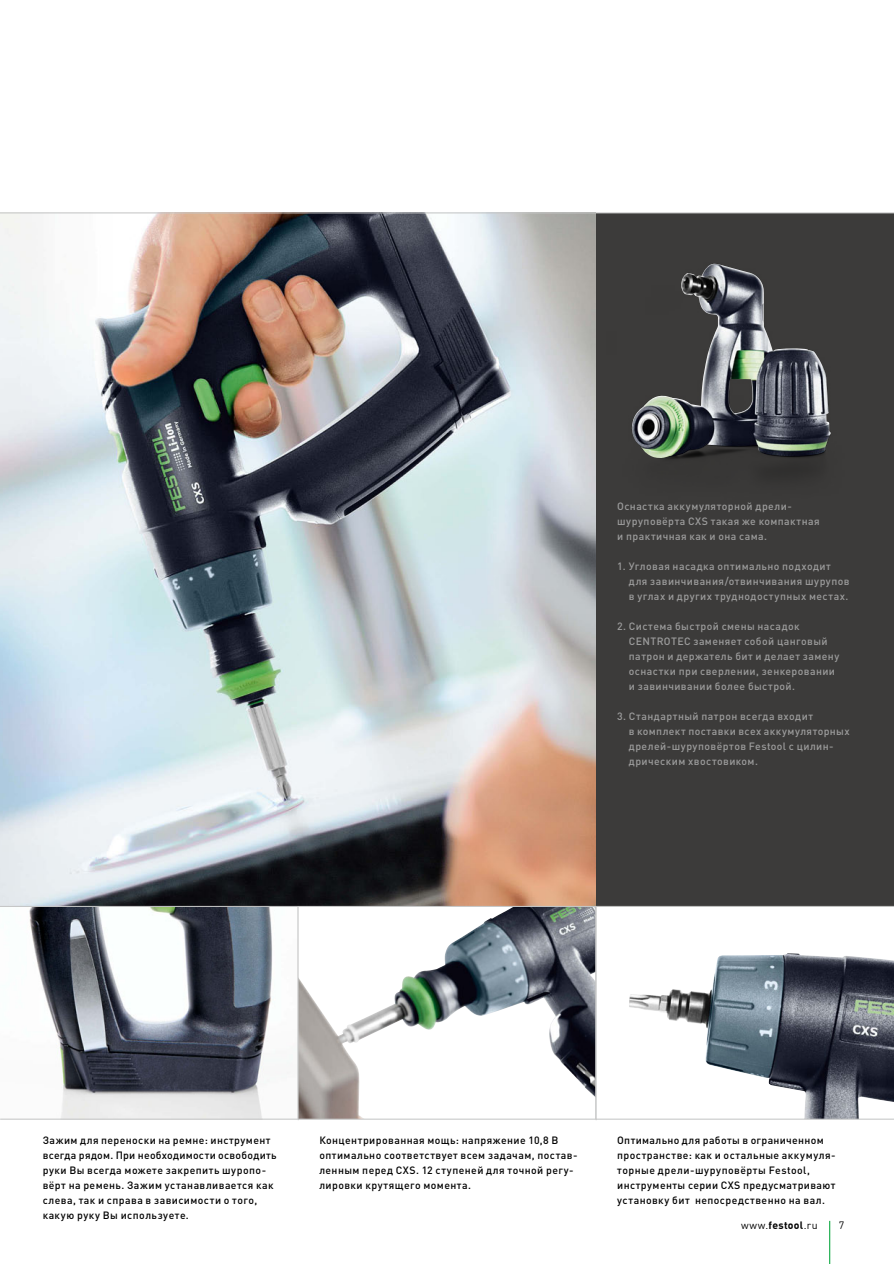
<style>
.page{position:relative;width:894px;height:1264px;background:#fff}
.page>*{position:absolute;margin:0;border:0;box-sizing:border-box;transform-origin:0 0}
.t1{font:500 10.5px/15px "DIN Pro";letter-spacing:.04em;color:#000}
.t2{font:500 10.5px/15px "DIN Pro";letter-spacing:.04em;color:#9c9c9c}
.t3{font:10.5px "DIN Pro";color:#000}
.s1{font-weight:700}
</style>
<div class="page">
<hr style="left:829px;top:1220px;width:1px;height:43px;background:#00a437">
<img style="left:629px;top:953px;width:264px;height:165px">
<img style="left:0;top:906px;width:297px;height:212px">
<img style="left:1px;top:213px;width:594px;height:692px">
<div style="left:595px;top:213px;width:298px;height:693px;background:#3c3b3a"></div>
<hr style="left:0;top:213px;width:1px;height:693px;background:#e3e3dc">
<hr style="left:298px;top:906px;width:1px;height:214px;background:#cfd0d0">
<hr style="left:595px;top:906px;width:1px;height:214px;background:#cfd0d0">
<svg style="left:298px;top:906px;width:297px;height:212px"></svg>
<img style="left:664px;top:263px;width:167px;height:213px">
<img style="left:632px;top:265px;width:198px;height:193px">
<hr style="left:0;top:212px;width:893px;height:1px;background:#c5c6c6">
<hr style="left:0;top:905px;width:893px;height:1px;background:#c5c6c6">
<hr style="left:0;top:1118px;width:893px;height:1px;background:#c5c6c6">
<hr style="left:297px;top:906px;width:1px;height:212px;background:#c5c6c6">
<hr style="left:595px;top:906px;width:1px;height:212px;background:#c5c6c6">
<p class="t2" style="left:617px;top:498px;width:204px">Оснастка аккумуляторной дрели&shy;шуруповёрта CXS такая же компактная и практичная как и она сама.</p>
<p class="t2" style="left:628px;top:558px;width:222px;text-indent:-12px">1. Угловая насадка оптимально подходит для завинчивания/отвинчивания шурупов в углах и других труднодоступных местах.</p>
<p class="t2" style="left:628px;top:618px;width:212px;text-indent:-12px">2. Система быстрой смены насадок CENTROTEC заменяет собой цанговый патрон и держатель бит и делает замену оснастки при сверлении, зенкеровании и завинчивании более быстрой.</p>
<p class="t2" style="left:628px;top:708px;width:222px;text-indent:-12px">3. Стандартный патрон всегда входит<br>в комплект поставки всех аккумуляторных дрелей-шуруповёртов Festool с цилин&shy;дрическим хвостовиком.</p>
<p class="t1" style="left:43px;top:1132px;width:235px">Зажим для переноски на ремне: инструмент всегда рядом. При необходимости освободить руки Вы всегда можете закрепить шуропо&shy;вёрт на ремень. Зажим устанавливается как слева, так и справа в зависимости о того, какую руку Вы используете.</p>
<p class="t1" style="left:319px;top:1132px;width:260px">Концентрированная мощь: напряжение 10,8 В оптимально соответствует всем задачам, постав&shy;ленным перед CXS. 12 ступеней для точной регу&shy;лировки крутящего момента.</p>
<p class="t1" style="left:617px;top:1132px;width:220px">Оптимально для работы в ограниченном пространстве: как и остальные аккумуля&shy;торные дрели-шуруповёрты Festool, инструменты серии CXS предусматривают установку бит непосредственно на вал.</p>
<p class="t3" style="left:741px;top:1218px;width:78px">www.<span class="s1">festool</span>.ru</p>
<p class="t3" style="left:838px;top:1218px;width:7px">7</p>
</div>
